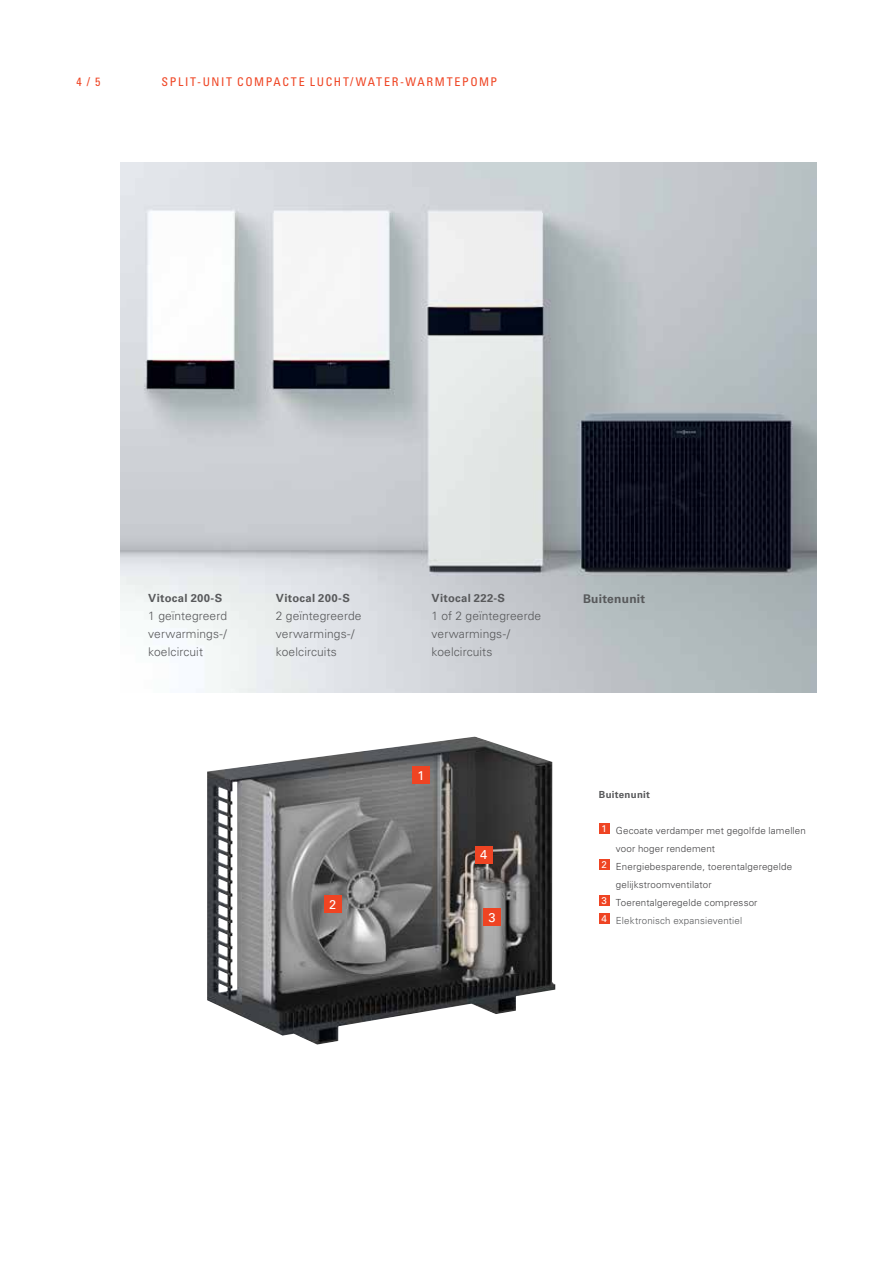
<style>
.page{position:relative;width:893px;height:1263px;background:#fff}
.page>*{position:absolute;margin:0;border:0;box-sizing:border-box;transform-origin:0 0}
.t1{font:12.75px "Univers LTCYR 55 Roman";color:#fff}
.t2{font:300 12px/18px "Univers LTCYR 45";letter-spacing:.01em;color:#58595b}
.t3{font:condensed 12px "Univers LTCYR 57";letter-spacing:.135em;color:#ef4423}
.t4{font:700 12px "Univers LTCYR 65";letter-spacing:.02em;color:#58595b}
.t5{font:700 11.25px "Univers LTCYR 65";letter-spacing:.025em;color:#58595b}
.t6{font:300 9.75px "Univers LTCYR 45";letter-spacing:.015em;color:#414042}
.t7{font:300 9.75px "Univers LTCYR 45";letter-spacing:.015em;color:#58595b}
.t8{font:700 9.75px "Univers LTCYR 65";letter-spacing:.025em;color:#58595b}
</style>
<div class="page">
<img style="left:120px;top:163px;width:696px;height:529px">
<img style="left:207px;top:737px;width:348px;height:307px">
<div style="left:599px;top:823px;width:10px;height:11px;background:#ef4423"></div>
<div style="left:599px;top:859px;width:10px;height:11px;background:#ef4423"></div>
<div style="left:599px;top:895px;width:10px;height:11px;background:#ef4423"></div>
<div style="left:599px;top:913px;width:10px;height:11px;background:#ef4423"></div>
<div style="left:413px;top:767px;width:17px;height:17px;background:#ef4423"></div>
<div style="left:324px;top:895px;width:17px;height:17px;background:#ef4423"></div>
<div style="left:484px;top:909px;width:17px;height:17px;background:#ef4423"></div>
<div style="left:475px;top:846px;width:17px;height:17px;background:#ef4423"></div>
<p class="t3" style="left:77px;top:74px;width:26px">4 / 5</p>
<p class="t3" style="left:162px;top:74px;width:337px">SPLIT-UNIT COMPACTE LUCHT/WATER-WARMTEPOMP</p>
<p class="t5" style="left:148px;top:590px;width:75px">Vitocal 200-S</p>
<p class="t2" style="left:148px;top:607px;width:80px;text-align:justify">1 geïntegreerd verwarmings-/ koelcircuit</p>
<p class="t5" style="left:276px;top:590px;width:75px">Vitocal 200-S</p>
<p class="t2" style="left:276px;top:607px;width:87px">2 geïntegreerde verwarmings-/ koelcircuits</p>
<h1 class="t1" style="left:329px;top:895px;width:9px">2</h1>
<p class="t5" style="left:432px;top:590px;width:75px">Vitocal 222-S</p>
<p class="t4" style="left:583px;top:590px;width:64px">Buitenunit</p>
<p class="t2" style="left:432px;top:607px;width:111px">1 of 2 geïntegreerde verwarmings-/ koelcircuits</p>
<h1 class="t1" style="left:418px;top:766px;width:9px">1</h1>
<h1 class="t1" style="left:480px;top:846px;width:9px">4</h1>
<h1 class="t1" style="left:489px;top:909px;width:9px">3</h1>
<p class="t8" style="left:599px;top:787px;width:53px">Buitenunit</p>
<p class="t6" style="left:601px;top:824px;width:206px"><sup>1</sup> Gecoate verdamper met gegolfde lamellen</p>
<p class="t6" style="left:616px;top:842px;width:101px">voor hoger rendement</p>
<p class="t6" style="left:601px;top:860px;width:192px"><sup>2</sup> Energiebesparende, toerentalgeregelde</p>
<p class="t6" style="left:616px;top:878px;width:97px">gelijkstroomventilator</p>
<p class="t6" style="left:601px;top:896px;width:158px"><sup>3</sup> Toerentalgeregelde compressor</p>
<p class="t7" style="left:601px;top:914px;width:142px"><sup>4</sup> Elektronisch expansieventiel</p>
</div>
